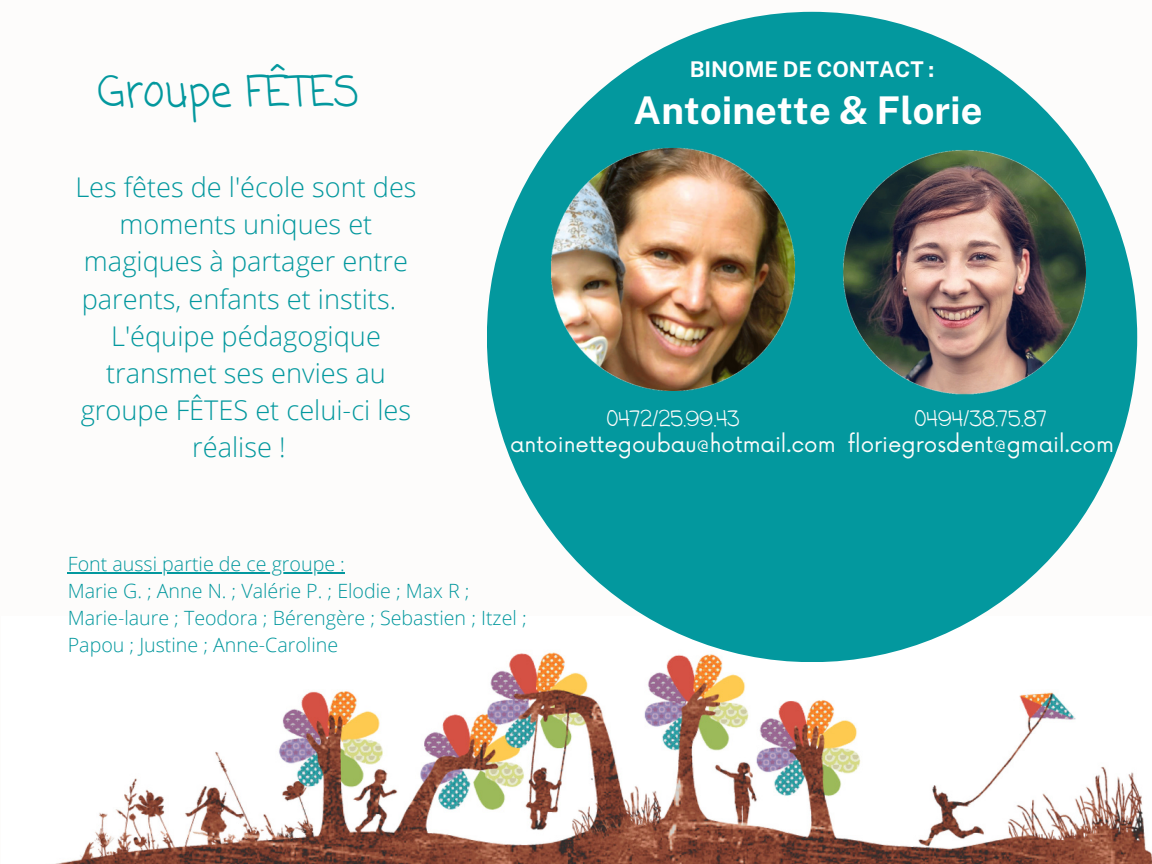
<style>
.page{position:relative;width:1152px;height:864px;background:#fdfcfb}
.page>*{position:absolute;margin:0;border:0;box-sizing:border-box;transform-origin:0 0}
.t1{font:42.15px "Coming Soon";color:#03989e}
.t2{font:700 38.25px "Public Sans";color:#fff}
.t3{font:300 27.15px/37.2px "Open Sans";color:#03989e;text-align:center}
.t4{font:700 21.75px "Public Sans";color:#fff}
.t5{font:21.3px "Now";color:#fdfcfb}
.t6{font:21.3px "Coming Soon";color:#fdfcfb}
.t7{font:300 19.65px/27px "Open Sans";color:#03989e}
</style>
<div class="page">
<img style="left:56px;top:617px;width:1096px;height:247px">
<div style="left:487px;top:12px;width:650px;height:650px;background:#03989e;border-radius:50%"></div>
<img style="left:843px;top:143px;width:243px;height:252px">
<img style="left:546px;top:137px;width:249px;height:254px">
<hr style="left:68px;top:572px;width:277px;height:1px;background:#03989e">
<h1 class="t1" style="left:97px;top:63px;width:263px">Groupe FÊTES</h1>
<p class="t3" style="left:75px;top:168px;width:343px">Les fêtes de l'école sont des moments uniques et magiques à partager entre parents, enfants et instits.<br>L'équipe pédagogique transmet ses envies au groupe FÊTES et celui-ci les réalise !</p>
<p class="t4" style="left:690px;top:56px;width:246px">BINOME DE CONTACT :</p>
<h2 class="t2" style="left:634px;top:88px;width:350px">Antoinette &amp; Florie</h2>
<p class="t6" style="left:606px;top:404px;width:135px">0472/25.99.43</p>
<p class="t5" style="left:510px;top:433px;width:327px">antoinettegoubau@hotmail.com</p>
<p class="t6" style="left:914px;top:404px;width:134px">0494/38.75.87</p>
<p class="t5" style="left:848px;top:433px;width:268px">floriegrosdent@gmail.com</p>
<p class="t7" style="left:68px;top:550px;width:460px">Font aussi partie de ce groupe :<br>Marie G. ; Anne N. ; Valérie P. ; Elodie ; Max R ; Marie-laure ; Teodora ; Bérengère ; Sebastien ; Itzel ; Papou ; Justine ; Anne-Caroline</p>
</div>
